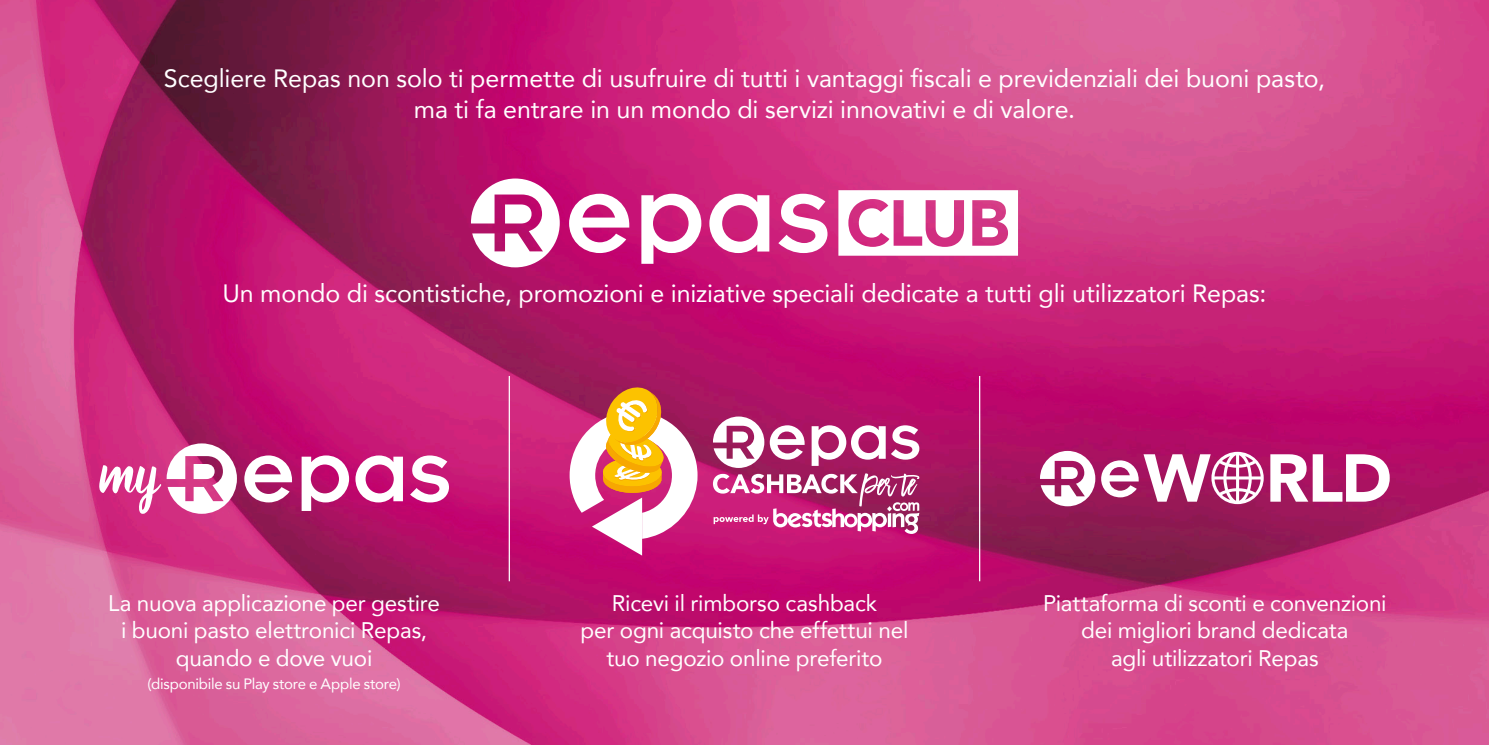
<style>
.page{position:relative;width:1489px;height:745px;background:#fff}
.page>*{position:absolute;margin:0;border:0;box-sizing:border-box;transform-origin:0 0}
.t1{font:25px "Avenir";letter-spacing:-.005em;color:#fff}
.t2{font:22.5px/27.5px "Avenir";letter-spacing:-.01em;color:#fff;text-align:center}
.t3{font:15px "Avenir";letter-spacing:-.015em;color:#fff}
</style>
<div class="page">
<img style="left:0;top:0;width:1488px;height:744px">
<svg style="left:811px;top:425px;width:108px;height:40px"></svg>
<svg style="left:713px;top:416px;width:91px;height:51px"></svg>
<svg style="left:713px;top:473px;width:206px;height:60px"></svg>
<svg style="left:569px;top:383px;width:128px;height:172px"></svg>
<svg style="left:1039px;top:450px;width:56px;height:56px"></svg>
<svg style="left:1101px;top:451px;width:288px;height:53px"></svg>
<svg style="left:99px;top:464px;width:62px;height:50px"></svg>
<svg style="left:244px;top:455px;width:48px;height:47px"></svg>
<svg style="left:301px;top:455px;width:48px;height:55px"></svg>
<svg style="left:355px;top:455px;width:48px;height:47px"></svg>
<svg style="left:410px;top:455px;width:39px;height:47px"></svg>
<svg style="left:167px;top:443px;width:70px;height:70px"></svg>
<hr style="left:508px;top:376px;width:2px;height:205px;background:#fff">
<hr style="left:979px;top:376px;width:1px;height:205px;background:#fff">
<svg style="left:838px;top:190px;width:179px;height:65px"></svg>
<svg style="left:569px;top:193px;width:60px;height:60px"></svg>
<svg style="left:641px;top:193px;width:60px;height:70px"></svg>
<svg style="left:709px;top:193px;width:60px;height:60px"></svg>
<svg style="left:778px;top:193px;width:49px;height:60px"></svg>
<svg style="left:471px;top:178px;width:88px;height:89px"></svg>
<p class="t1" style="left:164px;top:59px;width:1162px">Scegliere Repas non solo ti permette di usufruire di tutti i vantaggi fiscali e previdenziali dei buoni pasto,</p>
<p class="t1" style="left:414px;top:89px;width:662px">ma ti fa entrare in un mondo di servizi innovativi e di valore.</p>
<p class="t1" style="left:222px;top:273px;width:1045px">Un mondo di scontistiche, promozioni e iniziative speciali dedicate a tutti gli utilizzatori Repas:</p>
<p class="t2" style="left:108px;top:588px;width:333px">La nuova applicazione per gestire</p>
<p class="t2" style="left:121px;top:615px;width:307px">i buoni pasto elettronici Repas,</p>
<p class="t2" style="left:176px;top:643px;width:198px">quando e dove vuoi</p>
<p class="t3" style="left:147px;top:670px;width:255px">(disponibile su Play store e Apple store)</p>
<p class="t2" style="left:612px;top:588px;width:267px">Ricevi il rimborso cashback</p>
<p class="t2" style="left:580px;top:615px;width:329px">per ogni acquisto che effettui nel tuo negozio online preferito</p>
<p class="t2" style="left:1042px;top:588px;width:345px">Piattaforma di sconti e convenzioni dei migliori brand dedicata</p>
<p class="t2" style="left:1110px;top:643px;width:209px">agli utilizzatori Repas</p>
</div>
